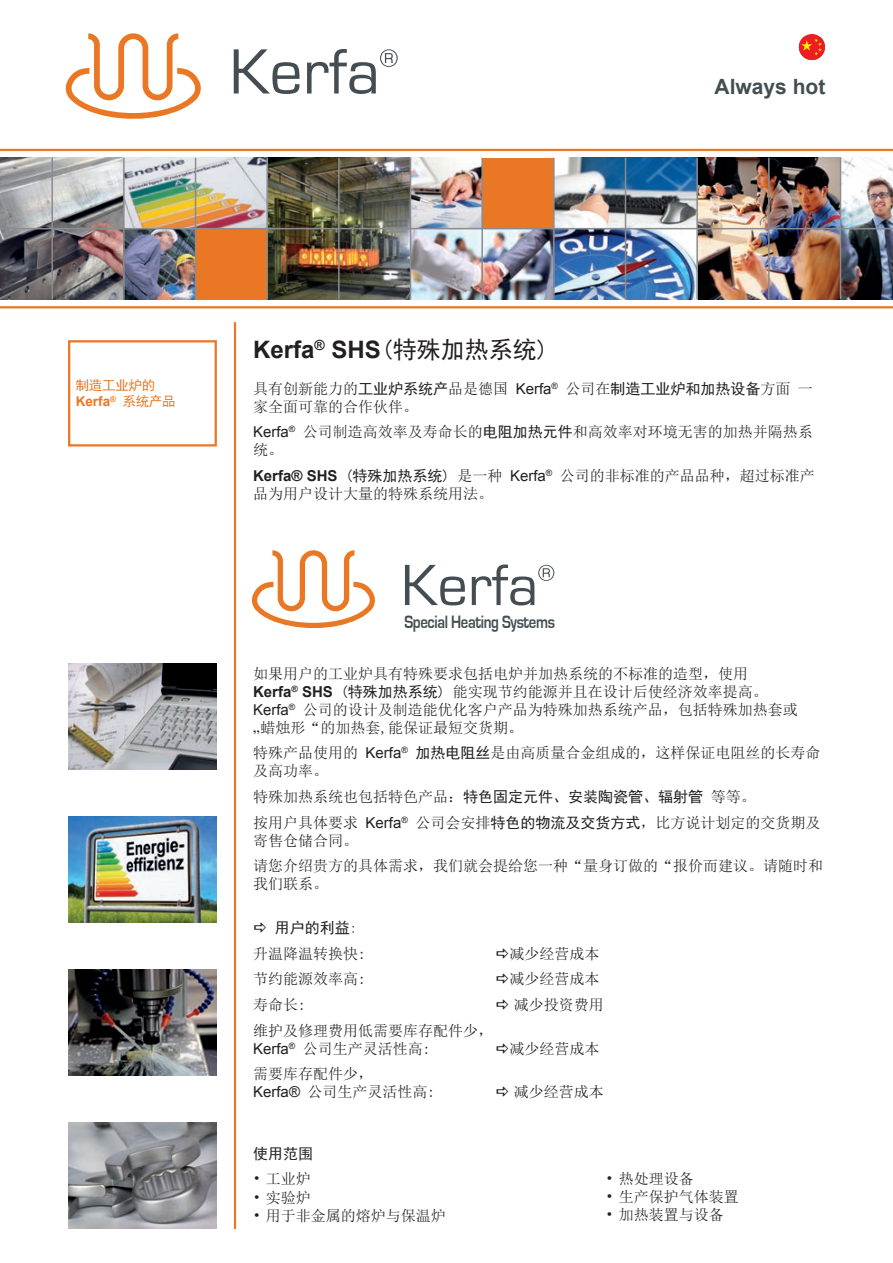
<style>
.page{position:relative;width:893px;height:1263px;background:#fff}
.page>*{position:absolute;margin:0;border:0;box-sizing:border-box;transform-origin:0 0}
.t1{font:700 24px "Arial";color:#231f20}
.t2{font:700 21px "Arial";color:#444e52}
.t3{font:700 18.45px "Eurostile";letter-spacing:-.02em;color:#444e52;scale:.8 1}
.t4{font:15px/18px "Sim Sun";color:#231f20}
.t5{font:15px "Sim Hei";color:#231f20}
.t6{font:700 13.5px "Arial";color:#ea7724}
.t7{font:13.5px "Sim Hei";letter-spacing:-.02em;color:#ea7724}
.s1{font-family:"Sim Hei";font-weight:400}
.s2{font-family:"Sim Hei"}
.s3{font-family:"Arial"}
.s4{font-family:"Arial";font-weight:700}
</style>
<div class="page">
<svg style="left:234px;top:49px;width:65px;height:45px"></svg>
<svg style="left:307px;top:49px;width:91px;height:45px"></svg>
<svg style="left:65px;top:33px;width:136px;height:86px"></svg>
<hr style="left:234px;top:322px;width:2px;height:907px;background:#ea7724">
<img style="left:268px;top:158px;width:142px;height:141px">
<img style="left:125px;top:158px;width:141px;height:70px">
<img style="left:411px;top:229px;width:142px;height:70px">
<img style="left:0;top:158px;width:123px;height:141px">
<img style="left:555px;top:158px;width:338px;height:141px">
<img style="left:411px;top:158px;width:70px;height:70px">
<img style="left:125px;top:229px;width:70px;height:70px">
<div style="left:482px;top:158px;width:72px;height:71px;background:#ea7724"></div>
<div style="left:196px;top:229px;width:71px;height:70px;background:#ea7724"></div>
<hr style="left:0;top:228px;width:893px;height:1px;background:#8a8c8f">
<hr style="left:51px;top:158px;width:2px;height:141px;background:#8a8c8f">
<hr style="left:123px;top:158px;width:2px;height:141px;background:#8a8c8f">
<hr style="left:195px;top:158px;width:1px;height:141px;background:#8a8c8f">
<hr style="left:266px;top:158px;width:2px;height:141px;background:#8a8c8f">
<hr style="left:338px;top:158px;width:2px;height:141px;background:#8a8c8f">
<hr style="left:410px;top:158px;width:1px;height:141px;background:#8a8c8f">
<hr style="left:481px;top:158px;width:2px;height:141px;background:#8a8c8f">
<hr style="left:553px;top:158px;width:2px;height:141px;background:#8a8c8f">
<hr style="left:625px;top:158px;width:1px;height:141px;background:#8a8c8f">
<hr style="left:696px;top:158px;width:2px;height:141px;background:#8a8c8f">
<hr style="left:768px;top:158px;width:2px;height:141px;background:#8a8c8f">
<hr style="left:840px;top:158px;width:1px;height:141px;background:#8a8c8f">
<hr style="left:0;top:149px;width:893px;height:2px;background:#ea7724">
<hr style="left:0;top:306px;width:893px;height:2px;background:#ea7724">
<img style="left:68px;top:663px;width:149px;height:107px">
<img style="left:68px;top:1123px;width:149px;height:106px">
<img style="left:68px;top:969px;width:149px;height:107px">
<svg style="left:405px;top:565px;width:60px;height:40px"></svg>
<svg style="left:472px;top:564px;width:82px;height:41px"></svg>
<svg style="left:251px;top:550px;width:124px;height:79px"></svg>
<div style="left:68px;top:340px;width:149px;height:106px;border:2px solid #ea7724"></div>
<div style="left:799px;top:34px;width:26px;height:26px;background:#ee1d23;border-radius:50%"></div>
<svg style="left:799px;top:37px;width:26px;height:23px"></svg>
<img style="left:68px;top:816px;width:149px;height:107px">
<h2 class="t2" style="left:714px;top:72px;width:112px">Always hot</h2>
<p class="t7" style="left:76px;top:378px;width:81px">制造工业炉的</p>
<p class="t6" style="left:76px;top:392px;width:101px">Kerfa<sup>®</sup> <span class="s1">系统产品</span></p>
<h1 class="t1" style="left:253px;top:333px;width:297px">Kerfa<sup>®</sup> SHS<span class="s1">(特殊加热系统)</span></h1>
<p class="t4" style="left:253px;top:379px;width:561px">具有创新能力的<span class="s2">工业炉系统产</span>品是德国 <span class="s3">Kerfa</span><sup>®</sup> 公司在<span class="s2">制造工业炉和加热设备</span>方面 一家全面可靠的合作伙伴。</p>
<p class="t4" style="left:253px;top:423px;width:561px"><span class="s3">Kerfa</span><sup>®</sup> 公司制造高效率及寿命长的<span class="s2">电阻加热元件</span>和高效率对环境无害的加热并隔热系统。</p>
<p class="t4" style="left:253px;top:467px;width:563px"><span class="s4">Kerfa® SHS</span> <span class="s2">(特殊加热系统)</span> 是一种 <span class="s3">Kerfa</span><sup>®</sup> 公司的非标准的产品品种，超过标准产品为用户设计大量的特殊系统用法。</p>
<p class="t3" style="left:404px;top:612px;width:190px">Special Heating Systems</p>
<p class="t4" style="left:253px;top:664px;width:546px">如果用户的工业炉具有特殊要求包括电炉并加热系统的不标准的造型，使用<br><span class="s4">Kerfa</span><sup>®</sup> <span class="s4">SHS</span> <span class="s2">(特殊加热系统)</span> 能实现节约能源并且在设计后使经济效率提高。<span class="s3">Kerfa</span><sup>®</sup> 公司的设计及制造能优化客户产品为特殊加热系统产品，包括特殊加热套或„蜡烛形“的加热套,能保证最短交货期。</p>
<p class="t4" style="left:253px;top:744px;width:569px">特殊产品使用的 <span class="s3">Kerfa</span><sup>®</sup> <span class="s2">加热电阻丝</span>是由高质量合金组成的，这样保证电阻丝的长寿命及高功率。</p>
<p class="t4" style="left:253px;top:784px;width:569px;line-height:25.7px">特殊加热系统也包括特色产品：<span class="s2">特色固定元件、安装陶瓷管、辐射管</span> 等等。<br>按用户具体要求 <span class="s3">Kerfa</span><sup>®</sup> 公司会安排<span class="s2">特色的物流及交货方式</span>，比方说计划定的交货期及</p>
<p class="t4" style="left:253px;top:827px;width:571px;line-height:25.7px">寄售仓储合同。<br>请您介绍贵方的具体需求，我们就会提给您一种“量身订做的“报价而建议。请随时和</p>
<p class="t4" style="left:253px;top:875px;width:76px">我们联系。</p>
<p class="t5" style="left:275px;top:920px;width:84px">用户的利益:</p>
<p class="t4" style="left:253px;top:944px;width:114px">升温降温转换快:</p>
<p class="t4" style="left:510px;top:944px;width:91px">减少经营成本</p>
<p class="t4" style="left:253px;top:970px;width:114px">节约能源效率高:</p>
<p class="t4" style="left:510px;top:970px;width:91px">减少经营成本</p>
<p class="t4" style="left:253px;top:995px;width:54px">寿命长:</p>
<p class="t4" style="left:514px;top:995px;width:91px">减少投资费用</p>
<p class="t4" style="left:253px;top:1021px;width:241px">维护及修理费用低需要库存配件少，<br><span class="s3">Kerfa</span><sup>®</sup> 公司生产灵活性高:</p>
<p class="t4" style="left:510px;top:1039px;width:91px">减少经营成本</p>
<p class="t4" style="left:253px;top:1065px;width:183px">需要库存配件少，<br><span class="s3">Kerfa®</span> 公司生产灵活性高:</p>
<p class="t5" style="left:253px;top:1146px;width:61px">使用范围</p>
<p class="t4" style="left:253px;top:1170px;width:59px">• 工业炉</p>
<p class="t4" style="left:253px;top:1188px;width:59px">• 实验炉</p>
<p class="t4" style="left:253px;top:1206px;width:194px">• 用于非金属的熔炉与保温炉</p>
<p class="t4" style="left:514px;top:1083px;width:91px">减少经营成本</p>
<p class="t4" style="left:606px;top:1170px;width:89px">• 热处理设备</p>
<p class="t4" style="left:606px;top:1188px;width:134px">• 生产保护气体装置</p>
<p class="t4" style="left:606px;top:1206px;width:119px">• 加热装置与设备</p>
</div>
